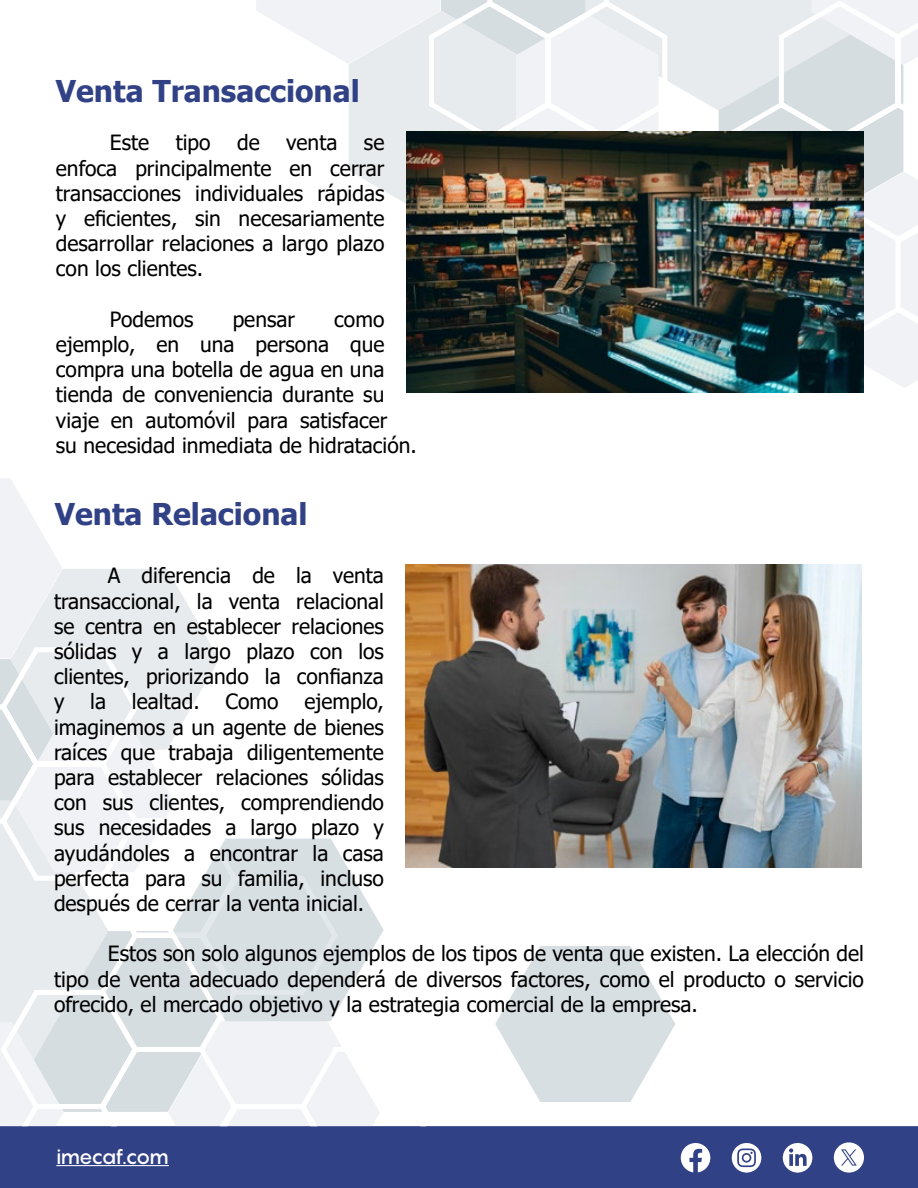
<style>
.page{position:relative;width:918px;height:1188px;background:#fff}
.page>*{position:absolute;margin:0;border:0;box-sizing:border-box;transform-origin:0 0}
.t1{font:700 30px "Tahoma";color:#314185}
.t2{font:21px/25.2px "Tahoma";color:#000;text-align:justify}
.t3{font:500 21px "Pangram";letter-spacing:-.075em;color:#fff}
</style>
<div class="page">
<svg style="left:256px;top:0;width:169px;height:388px"></svg>
<svg style="left:425px;top:0;width:493px;height:393px"></svg>
<div style="left:0;top:1126px;width:918px;height:62px;background:#314185;border:2px solid #314185"></div>
<svg style="left:917px;top:1126px;width:1px;height:62px"></svg>
<hr style="left:56px;top:1165px;width:113px;height:1px;background:#fff">
<svg style="left:681px;top:1143px;width:29px;height:29px"></svg>
<svg style="left:732px;top:1143px;width:29px;height:30px"></svg>
<svg style="left:783px;top:1143px;width:29px;height:30px"></svg>
<svg style="left:834px;top:1142px;width:30px;height:31px"></svg>
<svg style="left:495px;top:946px;width:180px;height:156px"></svg>
<svg style="left:0;top:478px;width:210px;height:165px"></svg>
<svg style="left:0;top:643px;width:406px;height:483px"></svg>
<img style="left:406px;top:564px;width:455px;height:304px">
<img style="left:407px;top:131px;width:457px;height:261px">
<h1 class="t1" style="left:56px;top:70px;width:305px">Venta Transaccional</h1>
<p class="t2" style="left:110px;top:131px;width:41px">Este</p>
<p class="t2" style="left:176px;top:131px;width:36px">tipo</p>
<p class="t2" style="left:237px;top:131px;width:24px">de</p>
<p class="t2" style="left:286px;top:131px;width:53px">venta</p>
<p class="t2" style="left:56px;top:131px;width:330px;text-indent:308px">se enfoca principalmente en cerrar transacciones individuales rápidas y eficientes, sin necesariamente desarrollar relaciones a largo plazo con los clientes.</p>
<p class="t2" style="left:110px;top:308px;width:85px">Podemos</p>
<p class="t2" style="left:233px;top:308px;width:64px">pensar</p>
<p class="t2" style="left:56px;top:308px;width:362px;text-align:left;text-indent:278px">como ejemplo, en una persona que compra una botella de agua en una tienda de conveniencia durante su viaje en automóvil para satisfacer<br>su necesidad inmediata de hidratación.</p>
<h1 class="t1" style="left:55px;top:493px;width:254px">Venta Relacional</h1>
<p class="t2" style="left:54px;top:564px;width:332px;text-indent:54px">A diferencia de la venta transaccional, la venta relacional se centra en establecer relaciones sólidas y a largo plazo con los clientes, priorizando la confianza y la lealtad. Como ejemplo, imaginemos a un agente de bienes raíces que trabaja diligentemente para establecer relaciones sólidas con sus clientes, comprendiendo sus necesidades a largo plazo y ayudándoles a encontrar la casa perfecta para su familia, incluso después de cerrar la venta inicial.</p>
<p class="t2" style="left:54px;top:942px;width:812px;text-indent:54px">Estos son solo algunos ejemplos de los tipos de venta que existen. La elección del tipo de venta adecuado dependerá de diversos factores, como el producto o servicio ofrecido, el mercado objetivo y la estrategia comercial de la empresa.</p>
<p class="t3" style="left:56px;top:1142px;width:114px">imecaf.com</p>
</div>
